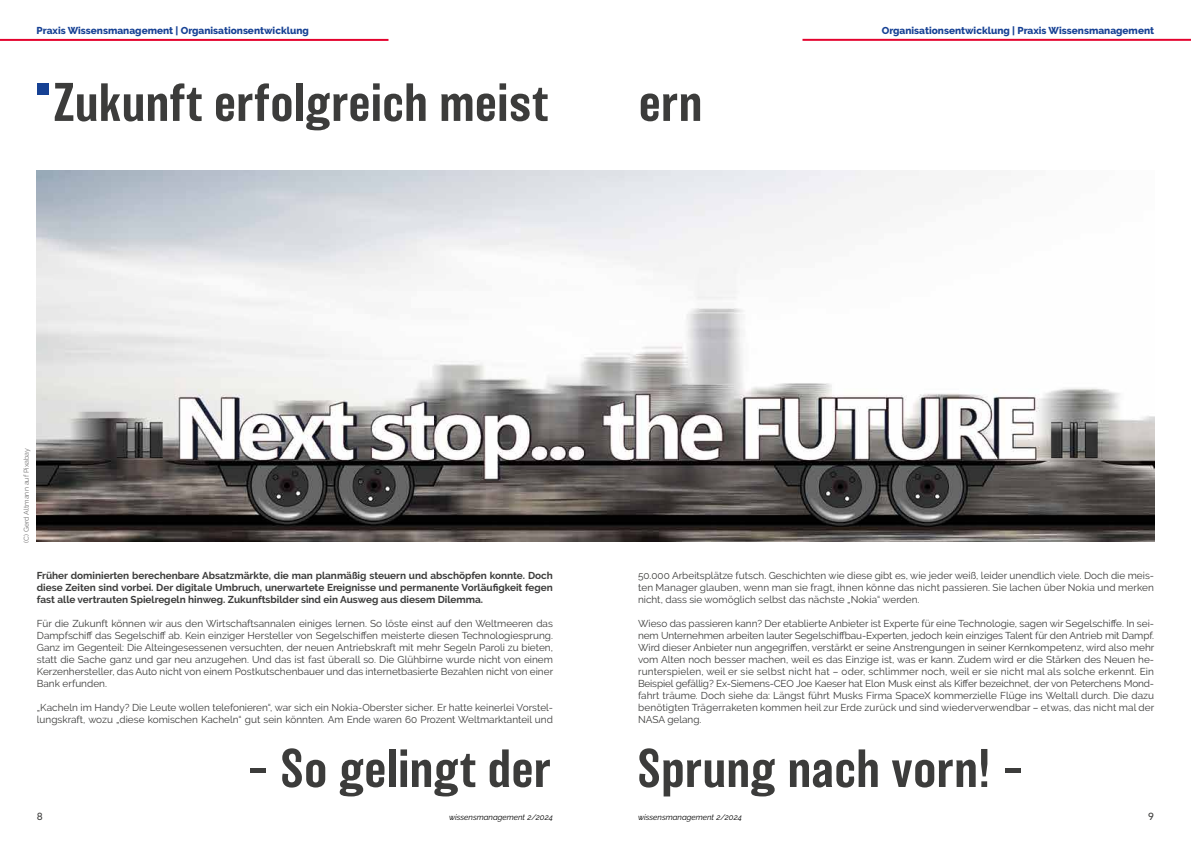
<style>
.page{position:relative;width:1191px;height:842px;background:#fff}
.page>*{position:absolute;margin:0;border:0;box-sizing:border-box;transform-origin:0 0}
.t1{font:500 50px "Balboa";letter-spacing:.025em;color:#3c3c3b}
.t2{font:10px/12.1px "Raleway";color:#3c3c3b;text-align:justify}
.t3{font:700 10px/12.1px "Raleway";color:#3c3c3b;text-align:justify}
.t4{font:800 10px "Raleway";color:#164194}
.t5{font:10px "Azo Sans";color:#3c3c3b}
.t6{font:italic 8px "Raleway";color:#000}
.t7{font:7px "Raleway";color:#706f6f}
</style>
<div class="page">
<hr style="left:802px;top:39px;width:389px;height:2px;background:#e4032e">
<div style="left:37px;top:83px;width:12px;height:12px;background:#164194"></div>
<hr style="left:0;top:39px;width:388px;height:2px;background:#e4032e">
<img style="left:37px;top:170px;width:1117px;height:372px">
<p class="t4" style="left:37px;top:25px;width:274px">Praxis Wissensmanagement | Organisationsentwicklung</p>
<p class="t4" style="left:882px;top:25px;width:274px">Organisationsentwicklung | Praxis Wissensmanagement</p>
<h1 class="t1" style="left:54px;top:75px;width:496px">Zukunft erfolgreich meist</h1>
<h1 class="t1" style="left:639px;top:75px;width:64px">ern</h1>
<p class="t7" style="left:22px;top:543px;width:96px;rotate:-90deg">(C) Gerd Altmann auf Pixabay</p>
<p class="t3" style="left:37px;top:569px;width:517px">Früher dominierten berechenbare Absatzmärkte, die man planmäßig steuern und abschöpfen konnte. Doch diese Zeiten sind vorbei. Der digitale Umbruch, unerwartete Ereignisse und permanente Vorläufigkeit fegen fast alle vertrauten Spielregeln hinweg. Zukunftsbilder sind ein Ausweg aus diesem Dilemma.</p>
<p class="t2" style="left:37px;top:617px;width:518px">Für die Zukunft können wir aus den Wirtschaftsannalen einiges lernen. So löste einst auf den Weltmeeren das Dampfschiff das Segelschiff ab. Kein einziger Hersteller von Segelschiffen meisterte diesen Technologiesprung.<br>Ganz im Gegenteil: Die Alteingesessenen versuchten, der neuen Antriebskraft mit mehr Segeln Paroli zu bieten, statt die Sache ganz und gar neu anzugehen. Und das ist fast überall so. Die Glühbirne wurde nicht von einem Kerzenhersteller, das Auto nicht von einem Postkutschenbauer und das internetbasierte Bezahlen nicht von einer Bank erfunden.</p>
<p class="t2" style="left:37px;top:702px;width:517px">„Kacheln im Handy? Die Leute wollen telefonieren“, war sich ein Nokia-Oberster sicher. Er hatte keinerlei Vorstel&shy;lungskraft, wozu „diese komischen Kacheln“ gut sein könnten. Am Ende waren 60 Prozent Weltmarktanteil und</p>
<p class="t2" style="left:638px;top:569px;width:517px">50.000 Arbeitsplätze futsch. Geschichten wie diese gibt es, wie jeder weiß, leider unendlich viele. Doch die meis&shy;ten Manager glauben, wenn man sie fragt, ihnen könne das nicht passieren. Sie lachen über Nokia und merken nicht, dass sie womöglich selbst das nächste „Nokia“ werden.</p>
<p class="t2" style="left:638px;top:617px;width:518px;text-align:left">Wieso das passieren kann? Der etablierte Anbieter ist Experte für eine Technologie, sagen wir Segelschiffe. In sei&shy;nem Unternehmen arbeiten lauter Segelschiffbau-Experten, jedoch kein einziges Talent für den Antrieb mit Dampf.<br>Wird dieser Anbieter nun angegriffen, verstärkt er seine Anstrengungen in seiner Kernkompetenz, wird also mehr vom Alten noch besser machen, weil es das Einzige ist, was er kann. Zudem wird er die Stärken des Neuen he&shy;runterspielen, weil er sie selbst nicht hat – oder, schlimmer noch, weil er sie nicht mal als solche erkennt. Ein Beispiel gefällig? Ex-Siemens-CEO Joe Kaeser hat Elon Musk einst als Kiffer bezeichnet, der von Peterchens Mond&shy;fahrt träume. Doch siehe da: Längst führt Musks Firma SpaceX kommerzielle Flüge ins Weltall durch. Die dazu benötigten Trägerraketen kommen heil zur Erde zurück und sind wiederverwendbar – etwas, das nicht mal der NASA gelang.</p>
<p class="t5" style="left:37px;top:810px;width:8px">8</p>
<h1 class="t1" style="left:247px;top:741px;width:305px">– So gelingt der</h1>
<h1 class="t1" style="left:638px;top:741px;width:387px">Sprung nach vorn! –</h1>
<p class="t6" style="left:449px;top:812px;width:105px">wissensmanagement 2/2024</p>
<p class="t6" style="left:638px;top:812px;width:105px">wissensmanagement 2/2024</p>
<p class="t5" style="left:1148px;top:810px;width:7px">9</p>
</div>
